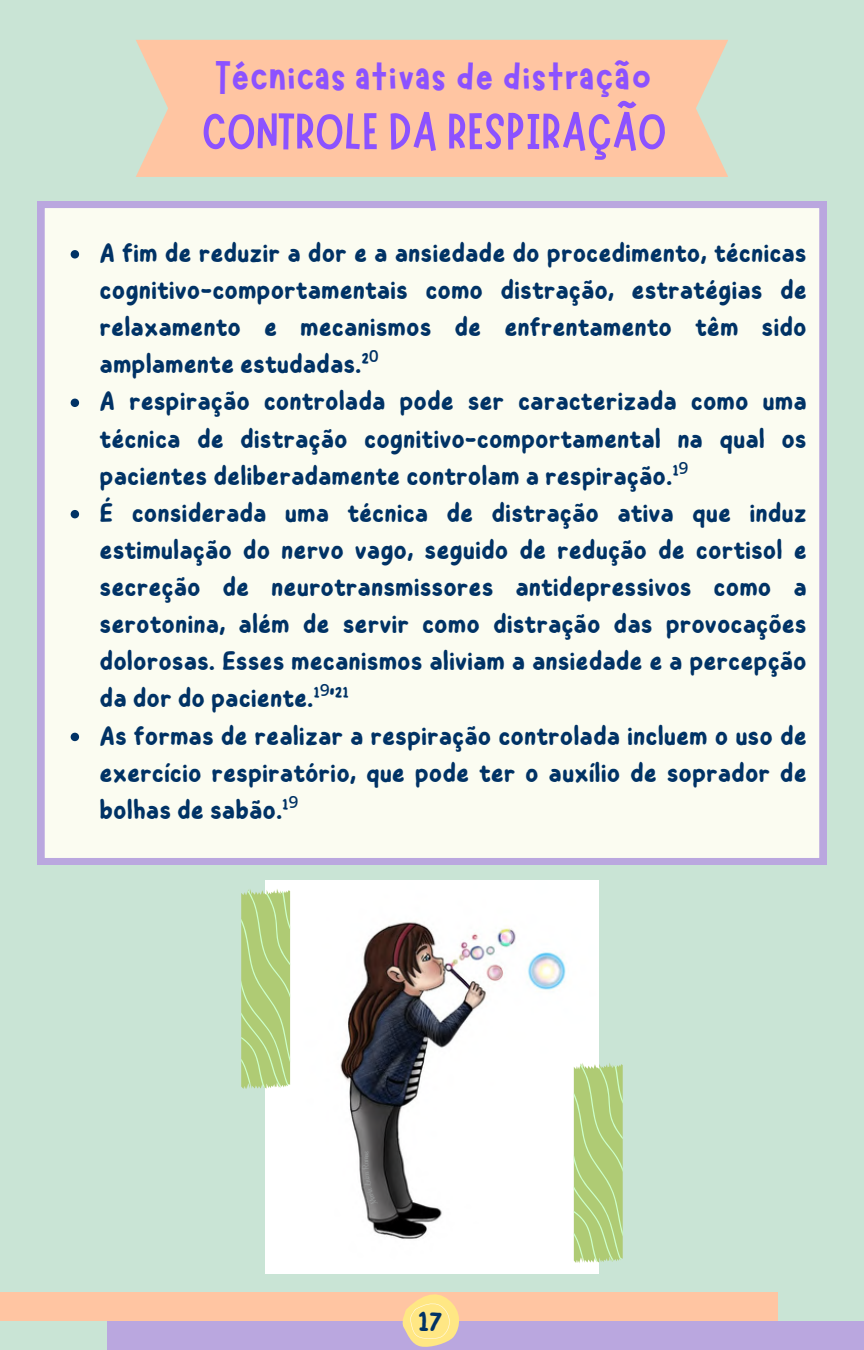
<style>
.page{position:relative;width:864px;height:1350px;background:#c9e4d5}
.page>*{position:absolute;margin:0;border:0;box-sizing:border-box;transform-origin:0 0}
.t1{font:51.75px "Marykate";color:#8c52ff}
.t2{font:47.25px "Marykate";color:#8c52ff}
.t3{font:600 27px/37.1px "Childos Arabic";color:#003265;text-align:justify}
.s1{font-family:"Noto Sans";font-weight:400}
</style>
<div class="page">
<div style="left:0;top:1293px;width:778px;height:28px;background:#ffc5a2"></div>
<div style="left:107px;top:1321px;width:757px;height:29px;background:#baa7df"></div>
<div style="left:136px;top:40px;width:592px;height:137px;background:#ffc5a2"></div>
<div style="left:38px;top:201px;width:788px;height:664px;background:#fbfcf1"></div>
<svg style="left:71px;top:250px;width:8px;height:9px"></svg>
<svg style="left:71px;top:399px;width:8px;height:8px"></svg>
<svg style="left:71px;top:510px;width:8px;height:8px"></svg>
<svg style="left:71px;top:733px;width:8px;height:8px"></svg>
<svg style="left:400px;top:1292px;width:64px;height:55px"></svg>
<img style="left:266px;top:880px;width:332px;height:394px">
<svg style="left:241px;top:889px;width:49px;height:200px;background:#b3d07e"></svg>
<svg style="left:574px;top:1063px;width:49px;height:200px;background:#b3d07f"></svg>
<svg style="left:367px;top:1190px;width:11px;height:16px"></svg>
<svg style="left:364px;top:1175px;width:6px;height:8px"></svg>
<svg style="left:365px;top:1151px;width:4px;height:13px"></svg>
<p class="t2" style="left:216px;top:47px;width:437px">Técnicas ativas de distração</p>
<p class="t1" style="left:202px;top:98px;width:466px">CONTROLE DA RESPIRAÇÃO</p>
<h1 class="t3" style="left:100px;top:235px;width:709px">A fim de reduzir a dor e a ansiedade do procedimento, técnicas cognitivo-comportamentais como distração, estratégias de relaxamento e mecanismos de enfrentamento têm sido amplamente estudadas.²<span class="s1">⁰</span></h1>
<p class="t3" style="left:100px;top:383px;width:709px">A respiração controlada pode ser caracterizada como uma técnica de distração cognitivo-comportamental na qual os pacientes deliberadamente controlam a respiração.¹<span class="s1">⁹</span></p>
<p class="t3" style="left:100px;top:494px;width:709px">É considerada uma técnica de distração ativa que induz estimulação do nervo vago, seguido de redução de cortisol e secreção de neurotransmissores antidepressivos como a serotonina, além de servir como distração das provocações dolorosas. Esses mecanismos aliviam a ansiedade e a percepção da dor do paciente.¹<span class="s1">⁹</span>'²¹</p>
<p class="t3" style="left:100px;top:717px;width:709px">As formas de realizar a respiração controlada incluem o uso de exercício respiratório, que pode ter o auxílio de soprador de bolhas de sabão.¹<span class="s1">⁹</span></p>
<p class="t3" style="left:418px;top:1303px;width:26px">17</p>
</div>
